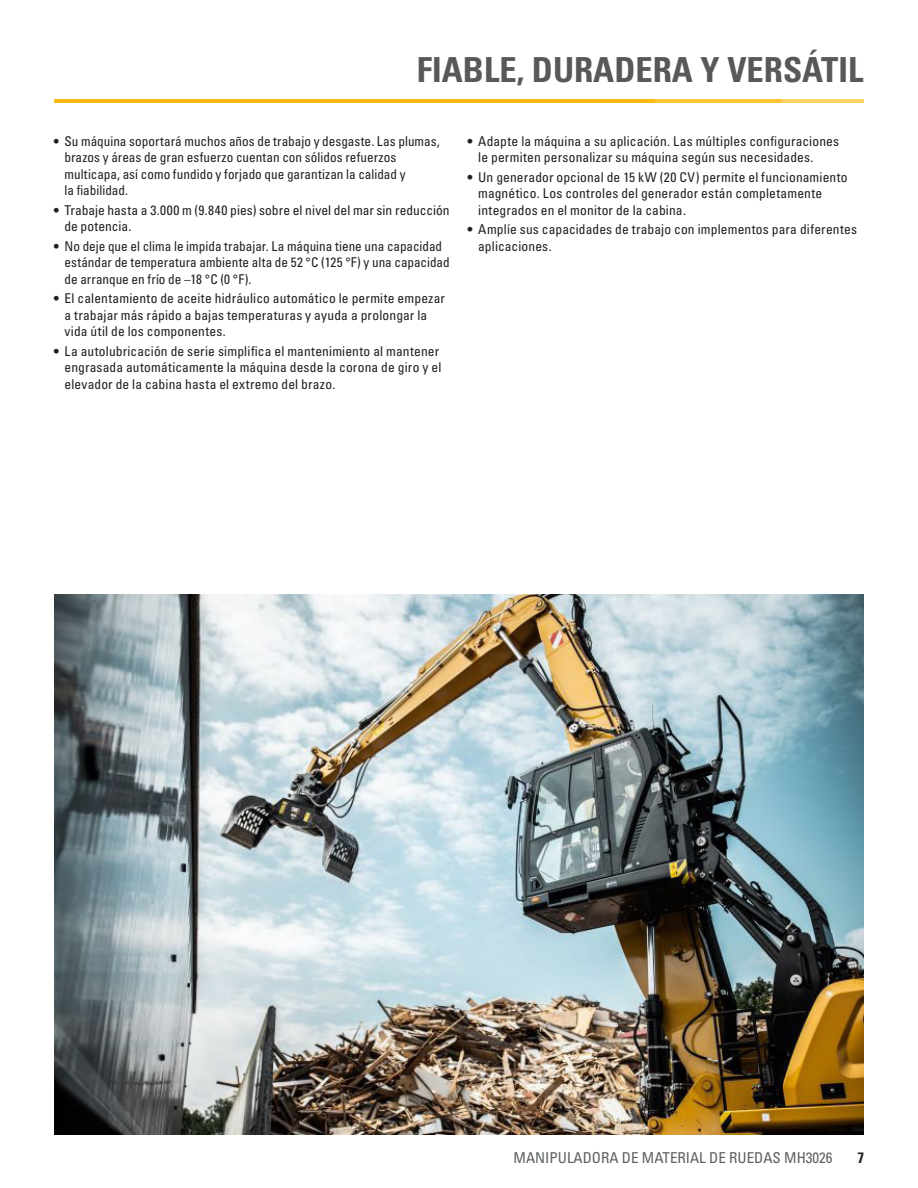
<style>
.page{position:relative;width:918px;height:1188px;background:#fff}
.page>*{position:absolute;margin:0;border:0;box-sizing:border-box;transform-origin:0 0}
.Headline_medium_gray{font:34.5px "Univers LTCYR 67 Bold Cond";color:#57585a}
.t1{font:condensed 15px "Univers LTCYR 57";color:#5d6163}
.t2{font:15px "Univers LTCYR 67 Bold Cond";color:#231f20}
.t3{font:condensed 13.5px/16.5px "Univers LTCYR 57";letter-spacing:.01em;color:#231f20}
</style>
<div class="page">
<hr style="left:54px;top:99px;width:601px;height:4px;background:#fcba13">
<hr style="left:654px;top:99px;width:128px;height:4px;background:#fcc437">
<hr style="left:782px;top:99px;width:81px;height:4px;background:#fdd266">
<img style="left:54px;top:595px;width:809px;height:540px">
<p class="Headline_medium_gray" style="left:417px;top:48px;width:448px">FIABLE, DURADERA Y VERSÁTIL</p>
<p class="t3" style="left:64px;top:132px;width:377px;text-indent:-10px">• Su máquina soportará muchos años de trabajo y desgaste. Las plumas, brazos y áreas de gran esfuerzo cuentan con sólidos refuerzos multicapa, así como fundido y forjado que garantizan la calidad y<br>la fiabilidad.</p>
<p class="t3" style="left:64px;top:201px;width:387px;text-indent:-10px">• Trabaje hasta a 3.000 m (9.840 pies) sobre el nivel del mar sin reducción de potencia.</p>
<p class="t3" style="left:64px;top:237px;width:387px;text-indent:-10px">• No deje que el clima le impida trabajar. La máquina tiene una capacidad estándar de temperatura ambiente alta de 52 °C (125 °F) y una capacidad de arranque en frío de –18 °C (0 °F).</p>
<p class="t3" style="left:64px;top:290px;width:382px;text-indent:-10px">• El calentamiento de aceite hidráulico automático le permite empezar a trabajar más rápido a bajas temperaturas y ayuda a prolongar la vida útil de los componentes.</p>
<p class="t3" style="left:64px;top:342px;width:378px;text-indent:-10px">• La autolubricación de serie simplifica el mantenimiento al mantener engrasada automáticamente la máquina desde la corona de giro y el elevador de la cabina hasta el extremo del brazo.</p>
<p class="t3" style="left:478px;top:132px;width:362px;text-indent:-10px">• Adapte la máquina a su aplicación. Las múltiples configuraciones le permiten personalizar su máquina según sus necesidades.</p>
<p class="t3" style="left:478px;top:168px;width:371px;text-indent:-10px">• Un generador opcional de 15 kW (20 CV) permite el funcionamiento magnético. Los controles del generador están completamente integrados en el monitor de la cabina.</p>
<p class="t3" style="left:478px;top:221px;width:380px;text-indent:-10px">• Amplíe sus capacidades de trabajo con implementos para diferentes aplicaciones.</p>
<p class="t1" style="left:514px;top:1148px;width:320px">MANIPULADORA DE MATERIAL DE RUEDAS MH3026</p>
<p class="t2" style="left:857px;top:1148px;width:8px">7</p>
</div>
